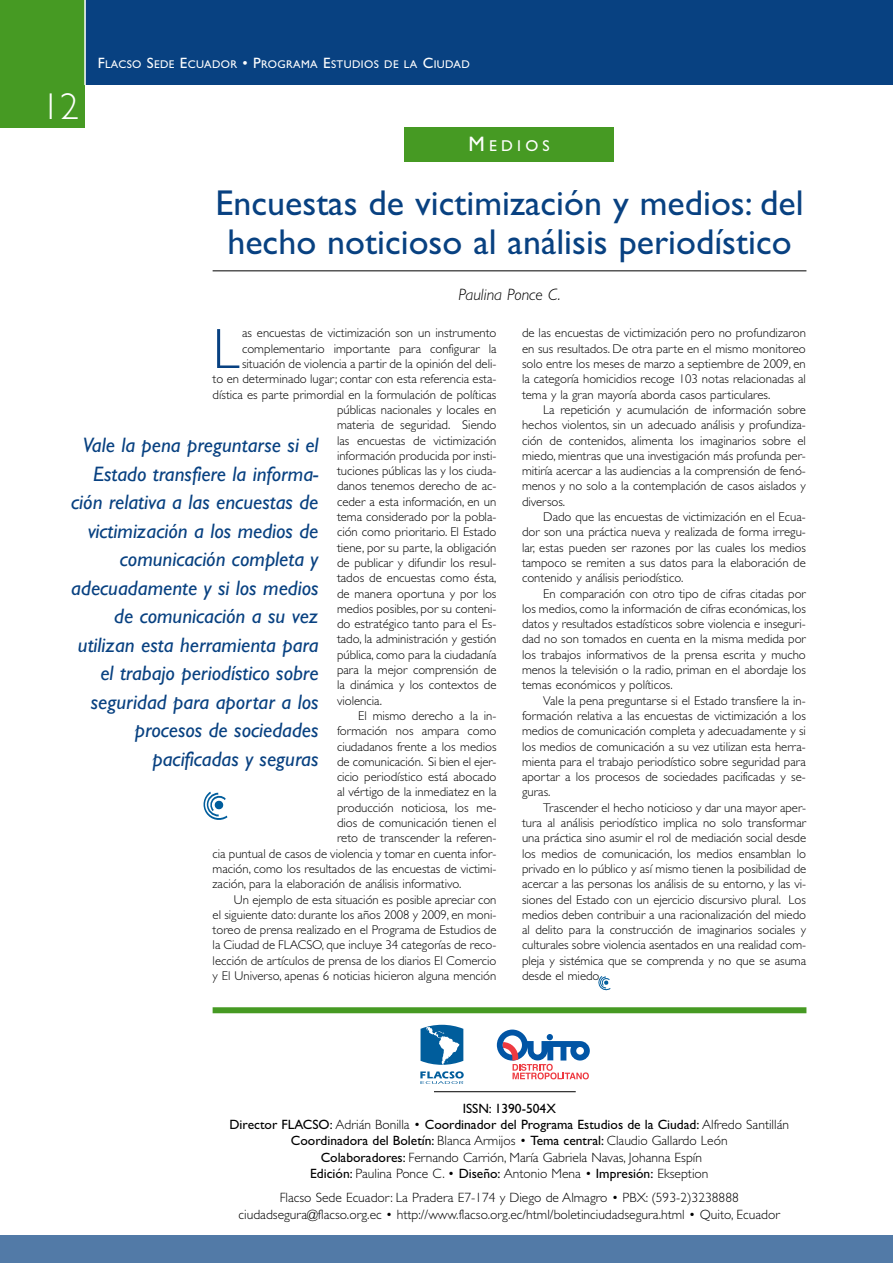
<style>
.page{position:relative;width:893px;height:1263px;background:#fff}
.page>*{position:absolute;margin:0;border:0;box-sizing:border-box;transform-origin:0 0}
.t1{font:300 57px "Gill Sans";color:#084181}
.t2{font:300 37.5px "Gill Sans";color:#fff}
.t3{font:36px/39px "Gill Sans";color:#084181;text-align:center}
.t4{font:italic 21px/28.5px "Gill Sans";color:#084181;text-align:right}
.t5{font:italic 300 16.5px "Gill Sans";color:#000}
.t6{font:15.75px "Gill Sans";letter-spacing:.265em;color:#fff}
.t7{font:300 13.5px/16.2px "Gill Sans";color:#000;text-align:center}
.t8{font:300 12.75px/15.3px "Gill Sans";color:#000;text-align:justify}
.t9{font:11.25px "Gill Sans";letter-spacing:.035em;color:#fff}
.s1{font-size:15px}
.s2{font-size:21px}
.s3{font-weight:400}
</style>
<div class="page">
<div style="left:0;top:0;width:893px;height:85px;background:#084181"></div>
<div style="left:0;top:0;width:85px;height:128px;background:#469a23"></div>
<div style="left:0;top:1235px;width:893px;height:28px;background:#527aa7"></div>
<hr style="left:84px;top:0;width:2px;height:85px;background:#fff">
<svg style="left:203px;top:791px;width:25px;height:29px"></svg>
<svg style="left:420px;top:1071px;width:44px;height:13px"></svg>
<svg style="left:421px;top:1025px;width:42px;height:40px"></svg>
<svg style="left:497px;top:1029px;width:93px;height:50px"></svg>
<hr style="left:434px;top:1091px;width:142px;height:1px;background:#000">
<div style="left:213px;top:1007px;width:593px;height:6px;background:#469a23"></div>
<svg style="left:598px;top:976px;width:13px;height:15px"></svg>
<div style="left:404px;top:128px;width:209px;height:34px;background:#469a23"></div>
<hr style="left:213px;top:270px;width:593px;height:1px;background:#000">
<h2 class="t2" style="left:42px;top:84px;width:39px">12</h2>
<p class="t9" style="left:98px;top:57px;width:374px"><span class="s1">F</span>LACSO <span class="s1">S</span>EDE <span class="s1">E</span>CUADOR <span class="s1">• P</span>ROGRAMA <span class="s1">E</span>STUDIOS DE LA <span class="s1">C</span>IUDAD</p>
<p class="t6" style="left:468px;top:136px;width:83px"><span class="s2">M</span>EDIOS</p>
<h3 class="t3" style="left:215px;top:183px;width:590px">Encuestas de victimización y medios: del hecho noticioso al análisis periodístico</h3>
<p class="t5" style="left:458px;top:285px;width:104px">Paulina Ponce C.</p>
<h1 class="t1" style="left:213px;top:315px;width:28px">L</h1>
<p class="t8" style="left:242px;top:325px;width:256px">as encuestas de victimización son un instrumento</p>
<p class="t8" style="left:242px;top:341px;width:256px">complementario importante para configurar la</p>
<p class="t8" style="left:242px;top:356px;width:256px">situación de violencia a partir de la opinión del deli-</p>
<p class="t8" style="left:213px;top:371px;width:285px">to en determinado lugar; contar con esta referencia esta-</p>
<p class="t8" style="left:213px;top:387px;width:285px">dística es parte primordial en la formulación de políticas</p>
<p class="t8" style="left:337px;top:402px;width:161px">públicas nacionales y locales en</p>
<p class="t8" style="left:337px;top:417px;width:161px">materia de seguridad. Siendo</p>
<p class="t8" style="left:337px;top:432px;width:161px">las encuestas de victimización</p>
<p class="t8" style="left:337px;top:448px;width:161px">información producida por insti-</p>
<p class="t8" style="left:337px;top:463px;width:161px">tuciones públicas las y los ciuda-</p>
<p class="t8" style="left:337px;top:478px;width:161px">danos tenemos derecho de ac-</p>
<p class="t8" style="left:337px;top:494px;width:161px">ceder a esta información, en un</p>
<p class="t8" style="left:337px;top:509px;width:161px">tema considerado por la pobla-</p>
<p class="t8" style="left:337px;top:524px;width:161px">ción como prioritario. El Estado</p>
<p class="t8" style="left:337px;top:540px;width:161px">tiene, por su parte, la obligación</p>
<p class="t8" style="left:337px;top:555px;width:161px">de publicar y difundir los resul-</p>
<p class="t8" style="left:337px;top:570px;width:161px">tados de encuestas como ésta,</p>
<p class="t8" style="left:337px;top:585px;width:161px">de manera oportuna y por los</p>
<p class="t8" style="left:337px;top:601px;width:161px">medios posibles, por su conteni-</p>
<p class="t8" style="left:337px;top:616px;width:161px">do estratégico tanto para el Es-</p>
<p class="t8" style="left:337px;top:631px;width:161px">tado, la administración y gestión</p>
<p class="t8" style="left:337px;top:647px;width:161px">pública, como para la ciudadanía</p>
<p class="t8" style="left:337px;top:662px;width:161px">para la mejor comprensión de</p>
<p class="t8" style="left:337px;top:677px;width:161px">la dinámica y los contextos de</p>
<p class="t8" style="left:337px;top:693px;width:46px">violencia.</p>
<p class="t8" style="left:358px;top:708px;width:140px">El mismo derecho a la in-</p>
<p class="t8" style="left:337px;top:723px;width:161px">formación nos ampara como</p>
<p class="t8" style="left:337px;top:738px;width:161px">ciudadanos frente a los medios</p>
<p class="t8" style="left:337px;top:754px;width:161px">de comunicación. Si bien el ejer-</p>
<p class="t8" style="left:337px;top:769px;width:161px">cicio periodístico está abocado</p>
<p class="t8" style="left:337px;top:784px;width:161px">al vértigo de la inmediatez en la</p>
<p class="t8" style="left:337px;top:800px;width:161px">producción noticiosa, los me-</p>
<p class="t8" style="left:337px;top:815px;width:161px">dios de comunicación tienen el</p>
<p class="t8" style="left:337px;top:830px;width:161px">reto de transcender la referen-</p>
<p class="t8" style="left:213px;top:846px;width:285px">cia puntual de casos de violencia y tomar en cuenta infor-</p>
<p class="t8" style="left:213px;top:861px;width:285px">mación, como los resultados de las encuestas de victimi-</p>
<p class="t8" style="left:213px;top:876px;width:250px">zación, para la elaboración de análisis informativo.</p>
<p class="t8" style="left:234px;top:891px;width:264px">Un ejemplo de esta situación es posible apreciar con</p>
<p class="t8" style="left:213px;top:907px;width:285px">el siguiente dato: durante los años 2008 y 2009, en moni-</p>
<p class="t8" style="left:213px;top:922px;width:285px">toreo de prensa realizado en el Programa de Estudios de</p>
<p class="t8" style="left:213px;top:937px;width:285px">la Ciudad de FLACSO, que incluye 34 categorías de reco-</p>
<p class="t8" style="left:213px;top:953px;width:285px">lección de artículos de prensa de los diarios El Comercio</p>
<p class="t8" style="left:213px;top:968px;width:285px">y El Universo, apenas 6 noticias hicieron alguna mención</p>
<p class="t4" style="left:71px;top:431px;width:249px">Vale la pena preguntarse si el<br>Estado transfiere la informa&shy;ción relativa a las encuestas de victimización a los medios de comunicación completa y adecuadamente y si los medios de comunicación a su vez utilizan esta herramienta para el trabajo periodístico sobre seguridad para aportar a los procesos de sociedades pacificadas y seguras</p>
<p class="t8" style="left:522px;top:325px;width:285px">de las encuestas de victimización pero no profundizaron en sus resultados. De otra parte en el mismo monitoreo solo entre los meses de marzo a septiembre de 2009, en la categoría homicidios recoge 103 notas relacionadas al tema y la gran mayoría aborda casos particulares.</p>
<p class="t8" style="left:522px;top:402px;width:285px;text-indent:21px">La repetición y acumulación de información sobre hechos violentos, sin un adecuado análisis y profundiza&shy;ción de contenidos, alimenta los imaginarios sobre el miedo, mientras que una investigación más profunda per&shy;mitiría acercar a las audiencias a la comprensión de fenó&shy;menos y no solo a la contemplación de casos aislados y diversos.</p>
<p class="t8" style="left:522px;top:509px;width:285px;text-indent:21px">Dado que las encuestas de victimización en el Ecua&shy;dor son una práctica nueva y realizada de forma irregu&shy;lar, estas pueden ser razones por las cuales los medios tampoco se remiten a sus datos para la elaboración de contenido y análisis periodístico.</p>
<p class="t8" style="left:522px;top:585px;width:285px;text-indent:21px">En comparación con otro tipo de cifras citadas por los medios, como la información de cifras económicas, los datos y resultados estadísticos sobre violencia e inseguri&shy;dad no son tomados en cuenta en la misma medida por los trabajos informativos de la prensa escrita y mucho menos la televisión o la radio, priman en el abordaje los temas económicos y políticos.</p>
<p class="t8" style="left:522px;top:693px;width:285px;text-indent:21px">Vale la pena preguntarse si el Estado transfiere la in&shy;formación relativa a las encuestas de victimización a los medios de comunicación completa y adecuadamente y si los medios de comunicación a su vez utilizan esta herra&shy;mienta para el trabajo periodístico sobre seguridad para aportar a los procesos de sociedades pacificadas y se&shy;guras.</p>
<p class="t8" style="left:522px;top:800px;width:286px;text-indent:21px">Trascender el hecho noticioso y dar una mayor aper&shy;tura al análisis periodístico implica no solo transformar una práctica sino asumir el rol de mediación social desde los medios de comunicación, los medios ensamblan lo privado en lo público y así mismo tienen la posibilidad de acercar a las personas los análisis de su entorno, y las vi&shy;siones del Estado con un ejercicio discursivo plural. Los medios deben contribuir a una racionalización del miedo al delito para la construcción de imaginarios sociales y culturales sobre violencia asentados en una realidad com&shy;pleja y sistémica que se comprenda y no que se asuma desde el miedo</p>
<p class="t7" style="left:230px;top:1100px;width:561px"><span class="s3">ISSN: 1390-504X<br>Director FLACSO:</span> Adrián Bonilla • <span class="s3">Coordinador del Programa Estudios de la Ciudad:</span> Alfredo Santillán <span class="s3">Coordinadora del Boletín:</span> Blanca Armijos • <span class="s3">Tema central:</span> Claudio Gallardo León<br><span class="s3">Colaboradores:</span> Fernando Carrión, María Gabriela Navas, Johanna Espín<br><span class="s3">Edición:</span> Paulina Ponce C. • <span class="s3">Diseño:</span> Antonio Mena • <span class="s3">Impresión:</span> Ekseption</p>
<p class="t7" style="left:239px;top:1189px;width:543px">Flacso Sede Ecuador: La Pradera E7-174 y Diego de Almagro • PBX: (593-2)3238888 ciudadsegura@flacso.org.ec • http://www.flacso.org.ec/html/boletinciudadsegura.html • Quito, Ecuador</p>
</div>
